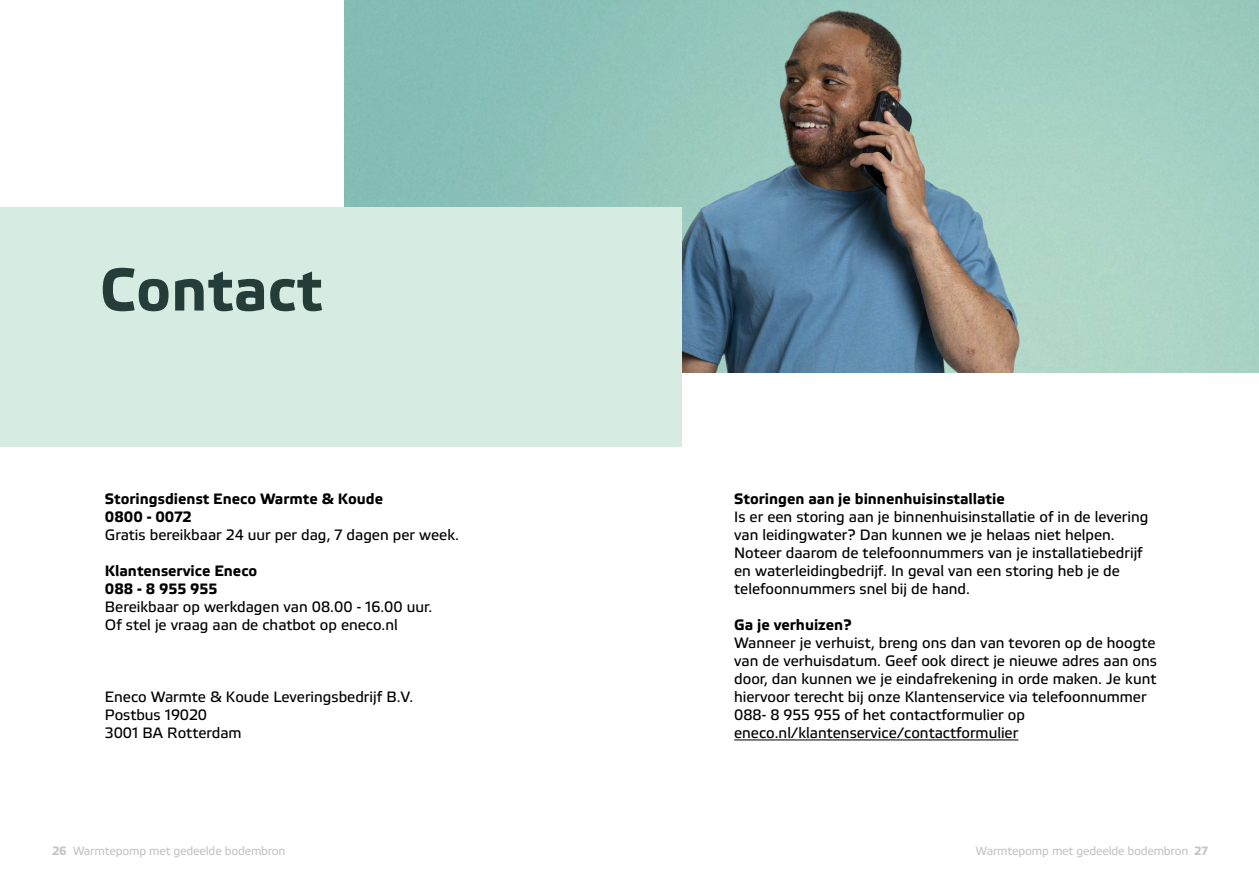
<style>
.page{position:relative;width:1259px;height:893px;background:#fff}
.page>*{position:absolute;margin:0;border:0;box-sizing:border-box;transform-origin:0 0}
.t1{font:700 60px "Etelka";color:#253d39}
.t2{font:15px/18px "Etelka Text";color:#000}
.t3{font:700 15px/18px "Etelka";color:#000}
.t4{font:12px "Etelka Text";letter-spacing:-.015em;color:#c6c6c6}
.s1{font-family:"Etelka";font-weight:700}
</style>
<div class="page">
<img style="left:344px;top:0;width:915px;height:372px">
<div style="left:0;top:207px;width:682px;height:239px;background:#d6ebe2"></div>
<hr style="left:734px;top:740px;width:284px;height:1px;background:#000">
<h1 class="t1" style="left:100px;top:254px;width:224px">Contact</h1>
<p class="t3" style="left:105px;top:490px;width:280px">Storingsdienst Eneco Warmte &amp; Koude<br>0800 - 0072</p>
<p class="t2" style="left:105px;top:526px;width:355px">Gratis bereikbaar 24 uur per dag, 7 dagen per week.</p>
<p class="t3" style="left:105px;top:562px;width:154px">Klantenservice Eneco<br>088 - 8 955 955</p>
<p class="t2" style="left:105px;top:598px;width:329px">Bereikbaar op werkdagen van 08.00 - 16.00 uur.<br>Of stel je vraag aan de chatbot op eneco.nl</p>
<p class="t2" style="left:105px;top:688px;width:310px">Eneco Warmte &amp; Koude Leveringsbedrijf B.V.<br>Postbus 19020<br>3001 BA Rotterdam</p>
<p class="t3" style="left:734px;top:490px;width:272px">Storingen aan je binnenhuisinstallatie</p>
<p class="t2" style="left:734px;top:508px;width:416px">Is er een storing aan je binnenhuisinstallatie of in de levering van leidingwater? Dan kunnen we je helaas niet helpen.<br>Noteer daarom de telefoonnummers van je installatiebedrijf en waterleidingbedrijf. In geval van een storing heb je de telefoonnummers snel bij de hand.</p>
<p class="t3" style="left:734px;top:616px;width:119px">Ga je verhuizen?</p>
<p class="t2" style="left:734px;top:634px;width:424px">Wanneer je verhuist, breng ons dan van tevoren op de hoogte van de verhuisdatum. Geef ook direct je nieuwe adres aan ons door, dan kunnen we je eindafrekening in orde maken. Je kunt hiervoor terecht bij onze Klantenservice via telefoonnummer 088- 8 955 955 of het contactformulier op eneco.nl/klantenservice/contactformulier</p>
<p class="t4" style="left:52px;top:844px;width:235px"><span class="s1">26</span> Warmtepomp met gedeelde bodembron</p>
<p class="t4" style="left:975px;top:844px;width:234px">Warmtepomp met gedeelde bodembron <span class="s1">27</span></p>
</div>
